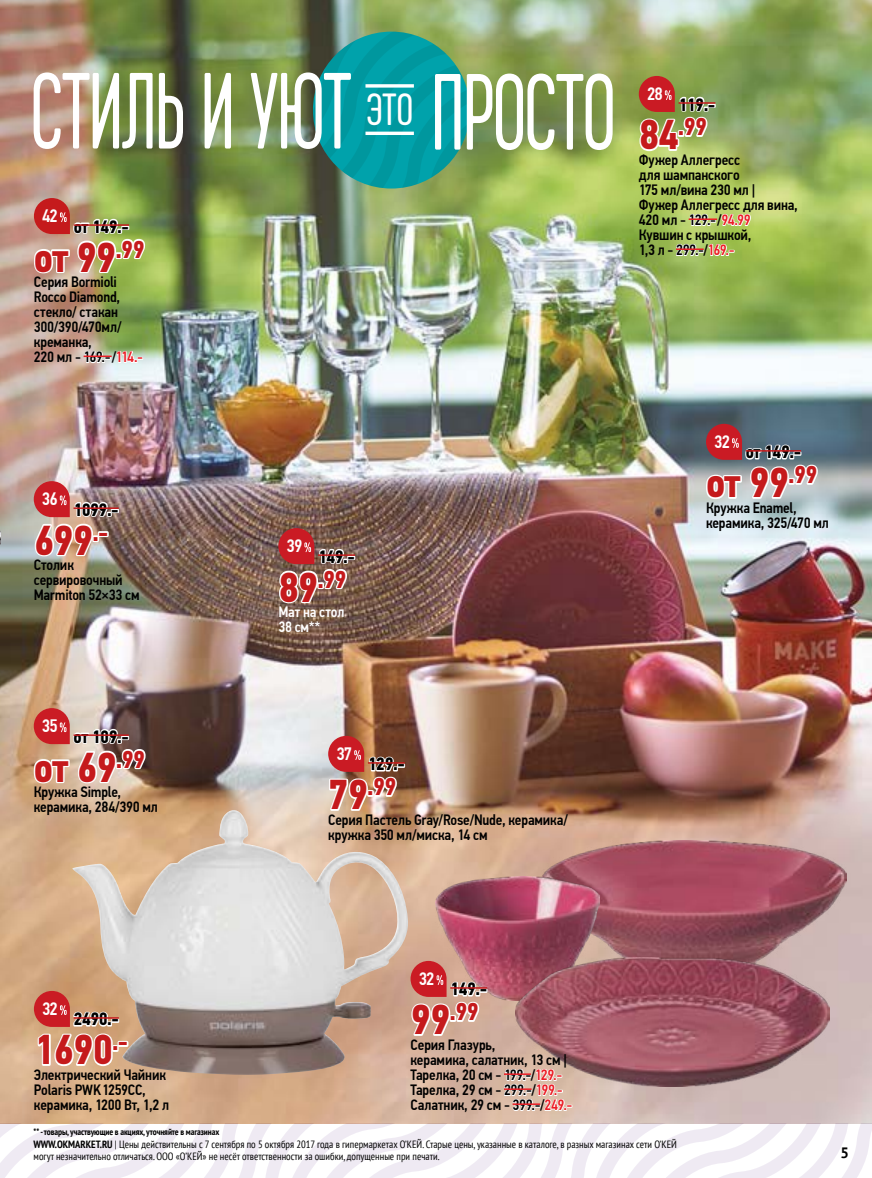
<style>
.page{position:relative;width:872px;height:1178px;background:#fff}
.page>*{position:absolute;margin:0;border:0;box-sizing:border-box;transform-origin:0 0}
.t1{font:300 108px "Cervo";letter-spacing:-.04em;color:#fff;scale:.83 1}
.t2{font:300 45px "Cervo";color:#fff}
.t3{font:700 42px "PF Din Text Cond Pro";letter-spacing:-.025em;color:#c51a1c}
.t4{font:700 24.45px "PF Din Text Cond Pro";letter-spacing:-.025em;color:#c51a1c}
.t5{font:700 18px "PF Din Text Cond Pro";letter-spacing:-.025em;color:#000}
.t6{font:500 18px "PF Din Text Cond Pro";letter-spacing:-.05em;color:#fff}
.t7{font:500 15px/15px "PF Din Text Cond Pro";letter-spacing:-.01em;color:#000}
.t8{font:500 15px/15px "PF Din Text Cond Pro";letter-spacing:-.005em;color:#fff}
.t9{font:700 15px "PT Sans";color:#000}
.t10{font:condensed 10.5px/12px "PT Sans";color:#000}
.t11{font:700 condensed 9px "PT Sans";letter-spacing:-.01em;color:#000}
.s1{color:#eb1e26}
.s2{font-size:42px}
.s3{font-weight:700}
</style>
<div class="page">
<img style="left:0;top:0;width:872px;height:1123px">
<svg style="left:0;top:1123px;width:872px;height:55px"></svg>
<img style="left:541px;top:840px;width:305px;height:139px">
<img style="left:436px;top:876px;width:163px;height:124px">
<img style="left:515px;top:957px;width:314px;height:129px">
<svg style="left:313px;top:32px;width:157px;height:157px;background:#199793"></svg>
<svg style="left:365px;top:84px;width:49px;height:4px"></svg>
<hr style="left:365px;top:132px;width:49px;height:3px;background:#fff">
<svg style="left:32px;top:708px;width:115px;height:77px"></svg>
<div style="left:397px;top:763px;width:8px;height:5px;border:2px solid #fff"></div>
<hr style="left:368px;top:762px;width:37px;height:2px;background:#c51a1c">
<img style="left:327px;top:736px;width:71px;height:74px">
<hr style="left:318px;top:554px;width:37px;height:2px;background:#c51a1c">
<svg style="left:277px;top:528px;width:71px;height:77px"></svg>
<img style="left:33px;top:481px;width:86px;height:77px">
<svg style="left:704px;top:424px;width:115px;height:77px"></svg>
<hr style="left:678px;top:102px;width:37px;height:2px;background:#c51a1c">
<hr style="left:688px;top:218px;width:29px;height:2px;background:#eb1e26">
<svg style="left:689px;top:213px;width:63px;height:14px"></svg>
<svg style="left:674px;top:243px;width:60px;height:14px"></svg>
<svg style="left:638px;top:76px;width:71px;height:77px"></svg>
<hr style="left:450px;top:987px;width:37px;height:2px;background:#c51a1c">
<svg style="left:502px;top:1068px;width:70px;height:44px"></svg>
<svg style="left:410px;top:961px;width:71px;height:76px"></svg>
<svg style="left:84px;top:350px;width:59px;height:14px"></svg>
<svg style="left:32px;top:198px;width:115px;height:77px"></svg>
<img style="left:72px;top:810px;width:336px;height:265px">
<div style="left:112px;top:1045px;width:7px;height:7px;border:3px solid #fff"></div>
<div style="left:111px;top:1018px;width:8px;height:5px;border:2px solid #fff"></div>
<hr style="left:74px;top:1017px;width:45px;height:2px;background:#c51a1c">
<svg style="left:34px;top:991px;width:80px;height:76px"></svg>
<img style="left:0;top:528px;width:1px;height:18px">
<img style="left:0;top:546px;width:1px;height:326px">
<h1 class="t1" style="left:30px;top:51px;width:709px">СТИЛЬ И УЮТ ПРОСТО</h1>
<h2 class="t2" style="left:366px;top:85px;width:49px">ЭТО</h2>
<p class="t6" style="left:42px;top:205px;width:17px">42</p>
<p class="t5" style="left:74px;top:215px;width:57px">от 149.-</p>
<h3 class="t3" style="left:34px;top:232px;width:112px">от 99<sup>.99</sup></h3>
<p class="t7" style="left:34px;top:275px;width:111px">Серия Bormioli<br>Rocco Diamond, стекло/ стакан<br>300/390/470мл/ креманка,<br>220 мл - 169.-/<span class="s1">114.-</span></p>
<p class="t6" style="left:647px;top:83px;width:17px">28</p>
<p class="t5" style="left:678px;top:93px;width:38px">119.-</p>
<h3 class="t4" style="left:639px;top:112px;width:70px"><span class="s2">84</span>.99</h3>
<p class="t7" style="left:639px;top:153px;width:161px">Фужер Аллегресс<br>для шампанского<br>175 мл/вина 230 мл |<br>Фужер Аллегресс для вина,<br>420 мл - 129.-/<span class="s1">94.99<br></span>Кувшин с крышкой,<br>1,3 л - 299.-/<span class="s1">169.-</span></p>
<p class="t6" style="left:42px;top:488px;width:17px">36</p>
<p class="t5" style="left:73px;top:498px;width:47px">1099.-</p>
<h3 class="t3" style="left:34px;top:515px;width:61px">699</h3>
<h3 class="t4" style="left:92px;top:517px;width:17px">.-</h3>
<p class="t7" style="left:34px;top:558px;width:107px">Столик сервировочный<br>Marmiton 52×33 см</p>
<p class="t6" style="left:286px;top:535px;width:17px">39</p>
<p class="t5" style="left:318px;top:545px;width:38px">149.-</p>
<h3 class="t4" style="left:278px;top:564px;width:70px"><span class="s2">89</span>.99</h3>
<p class="t8" style="left:278px;top:605px;width:68px">Мат на стол<br>38 см**</p>
<p class="t6" style="left:714px;top:431px;width:17px">32</p>
<p class="t5" style="left:745px;top:441px;width:57px">от 149.-</p>
<h3 class="t3" style="left:706px;top:457px;width:113px">от 99<sup>.99</sup></h3>
<p class="t7" style="left:706px;top:500px;width:124px">Кружка Enamel, керамика, 325/470 мл</p>
<p class="t6" style="left:42px;top:715px;width:17px">35</p>
<p class="t5" style="left:73px;top:725px;width:57px">от 109.-</p>
<h3 class="t3" style="left:34px;top:742px;width:113px">от 69<sup>.99</sup></h3>
<p class="t7" style="left:34px;top:785px;width:126px">Кружка Simple, керамика, 284/390 мл</p>
<p class="t6" style="left:336px;top:743px;width:17px">37</p>
<p class="t5" style="left:368px;top:753px;width:38px">129.-</p>
<h3 class="t4" style="left:328px;top:772px;width:70px"><span class="s2">79</span>.99</h3>
<p class="t7" style="left:328px;top:812px;width:241px">Серия Пастель Gray/Rose/Nude, керамика/ кружка 350 мл/миска, 14 см</p>
<p class="t6" style="left:42px;top:998px;width:17px">32</p>
<p class="t5" style="left:74px;top:1008px;width:47px">2490.-</p>
<h3 class="t3" style="left:34px;top:1024px;width:96px">1690<sup>.-</sup></h3>
<p class="t7" style="left:34px;top:1067px;width:137px">Электрический Чайник<br>Polaris PWK1259CC, керамика, 1200 Вт, 1,2 л</p>
<p class="t11" style="left:34px;top:1126px;width:187px">** - товары, участвующие в акциях, уточняйте в магазинах</p>
<p class="t6" style="left:419px;top:968px;width:17px">32</p>
<p class="t5" style="left:450px;top:978px;width:38px">149.-</p>
<h3 class="t4" style="left:410px;top:997px;width:70px"><span class="s2">99</span>.99</h3>
<p class="t7" style="left:410px;top:1037px;width:163px">Серия Глазурь,<br>керамика, салатник, 13 см |<br>Тарелка, 20 см - 199.-/<span class="s1">129.-<br></span>Тарелка, 29 см - 299.-/<span class="s1">199.-<br></span>Салатник, 29 см - 399.-/<span class="s1">249.-</span></p>
<p class="t10" style="left:34px;top:1138px;width:645px"><span class="s3">WWW.OKMARKET.RU</span> | Цены действительны с 7 сентября по 5 октября 2017 года в гипермаркетах О’КЕЙ. Старые цены, указанные в каталоге, в разных магазинах сети О’КЕЙ могут незначительно отличаться. ООО «О’КЕЙ» не несёт ответственности за ошибки, допущенные при печати.</p>
<p class="t9" style="left:840px;top:1142px;width:10px">5</p>
</div>
